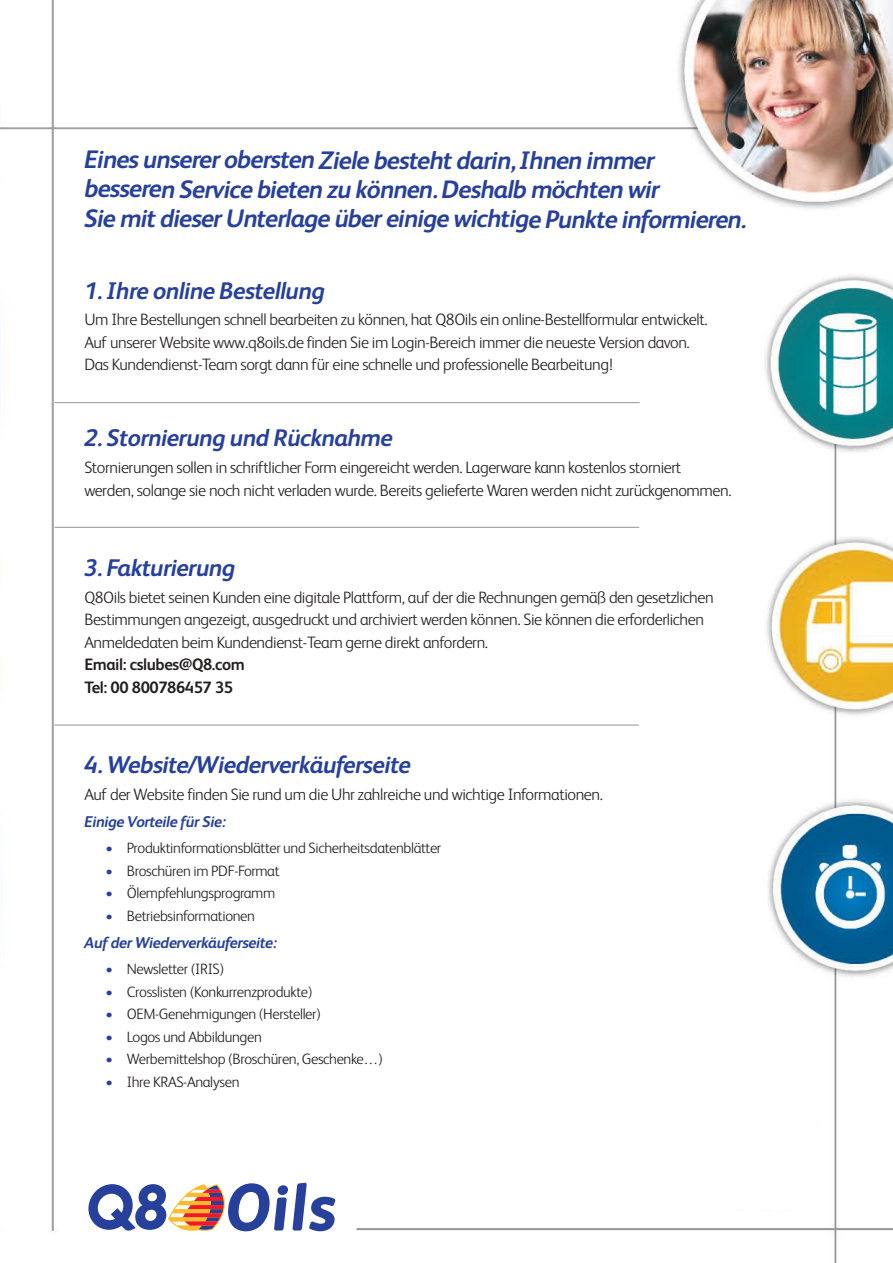
<style>
.page{position:relative;width:893px;height:1263px;background:#fff}
.page>*{position:absolute;margin:0;border:0;box-sizing:border-box;transform-origin:0 0}
.t1{font:italic 700 25.35px/29.4px "FS Albert";letter-spacing:-.035em;color:#26409b}
.t2{font:italic 700 24.3px "FS Albert";letter-spacing:-.025em;color:#26409b}
.t3{font:italic 700 24.15px "FS Albert";letter-spacing:-.025em;color:#26409b}
.t4{font:300 16.5px/22.5px "FS Albert";letter-spacing:-.025em;color:#241f1f}
.t5{font:700 16.5px/22.5px "FS Albert";letter-spacing:-.025em;color:#241f1f}
.t6{font:italic 700 15.6px "FS Albert";letter-spacing:-.025em;color:#26409b}
.t7{font:300 15px "FS Albert";letter-spacing:-.025em;color:#241f1f}
.s1{font-weight:700;color:#26409b}
</style>
<div class="page">
<img style="left:0;top:0;width:893px;height:1263px">
<hr style="left:55px;top:402px;width:585px;height:1px;background:#969698">
<hr style="left:55px;top:527px;width:584px;height:1px;background:#969698">
<hr style="left:54px;top:725px;width:585px;height:1px;background:#969698">
<div style="left:662px;top:1065px;width:156px;height:144px;background:#fff"></div>
<div style="left:76px;top:1177px;width:266px;height:71px;background:#fff"></div>
<svg style="left:88px;top:1183px;width:247px;height:49px"></svg>
<h1 class="t1" style="left:84px;top:148px;width:663px">Eines unserer obersten Ziele besteht darin, Ihnen immer besseren Service bieten zu können. Deshalb möchten wir<br>Sie mit dieser Unterlage über einige wichtige Punkte informieren.</h1>
<h3 class="t3" style="left:84px;top:282px;width:242px">1. Ihre online Bestellung</h3>
<p class="t4" style="left:84px;top:310px;width:625px">Um Ihre Bestellungen schnell bearbeiten zu können, hat Q8Oils ein online-Bestellformular entwickelt.<br>Auf unserer Website www.q8oils.de finden Sie im Login-Bereich immer die neueste Version davon.<br>Das Kundendienst-Team sorgt dann für eine schnelle und professionelle Bearbeitung!</p>
<h3 class="t3" style="left:84px;top:430px;width:310px">2. Stornierung und Rücknahme</h3>
<p class="t4" style="left:84px;top:458px;width:649px">Stornierungen sollen in schriftlicher Form eingereicht werden. Lagerware kann kostenlos storniert werden, solange sie noch nicht verladen wurde. Bereits gelieferte Waren werden nicht zurückgenommen.</p>
<h3 class="t3" style="left:84px;top:559px;width:152px">3. Fakturierung</h3>
<p class="t4" style="left:84px;top:588px;width:631px">Q8Oils bietet seinen Kunden eine digitale Plattform, auf der die Rechnungen gemäß den gesetzlichen<br>Bestimmungen angezeigt, ausgedruckt und archiviert werden können. Sie können die erforderlichen<br>Anmeldedaten beim Kundendienst-Team gerne direkt anfordern.</p>
<p class="t5" style="left:84px;top:655px;width:162px">Email: cslubes@Q8.com<br>Tel: 00 800786457 35</p>
<h2 class="t2" style="left:84px;top:756px;width:328px">4. Website/Wiederverkäuferseite</h2>
<p class="t4" style="left:84px;top:785px;width:520px">Auf der Website finden Sie rund um die Uhr zahlreiche und wichtige Informationen.</p>
<p class="t6" style="left:84px;top:816px;width:143px">Einige Vorteile für Sie:</p>
<p class="t7" style="left:106px;top:843px;width:337px"><span class="s1">•</span> Produktinformationsblätter und Sicherheitsdatenblätter</p>
<p class="t7" style="left:106px;top:865px;width:175px"><span class="s1">•</span> Broschüren im PDF-Format</p>
<p class="t7" style="left:106px;top:888px;width:171px"><span class="s1">•</span> Ölempfehlungsprogramm</p>
<p class="t7" style="left:106px;top:910px;width:151px"><span class="s1">•</span> Betriebsinformationen</p>
<p class="t6" style="left:84px;top:937px;width:194px">Auf der Wiederverkäuferseite:</p>
<p class="t7" style="left:106px;top:964px;width:120px"><span class="s1">•</span> Newsletter (IRIS)</p>
<p class="t7" style="left:106px;top:986px;width:208px"><span class="s1">•</span> Crosslisten (Konkurrenzprodukte)</p>
<p class="t7" style="left:106px;top:1009px;width:217px"><span class="s1">•</span> OEM-Genehmigungen (Hersteller)</p>
<p class="t7" style="left:106px;top:1031px;width:158px"><span class="s1">•</span> Logos und Abbildungen</p>
<p class="t7" style="left:106px;top:1054px;width:279px"><span class="s1">•</span> Werbemittelshop (Broschüren, Geschenke…)</p>
<p class="t7" style="left:106px;top:1076px;width:135px"><span class="s1">•</span> Ihre KRAS-Analysen</p>
</div>
